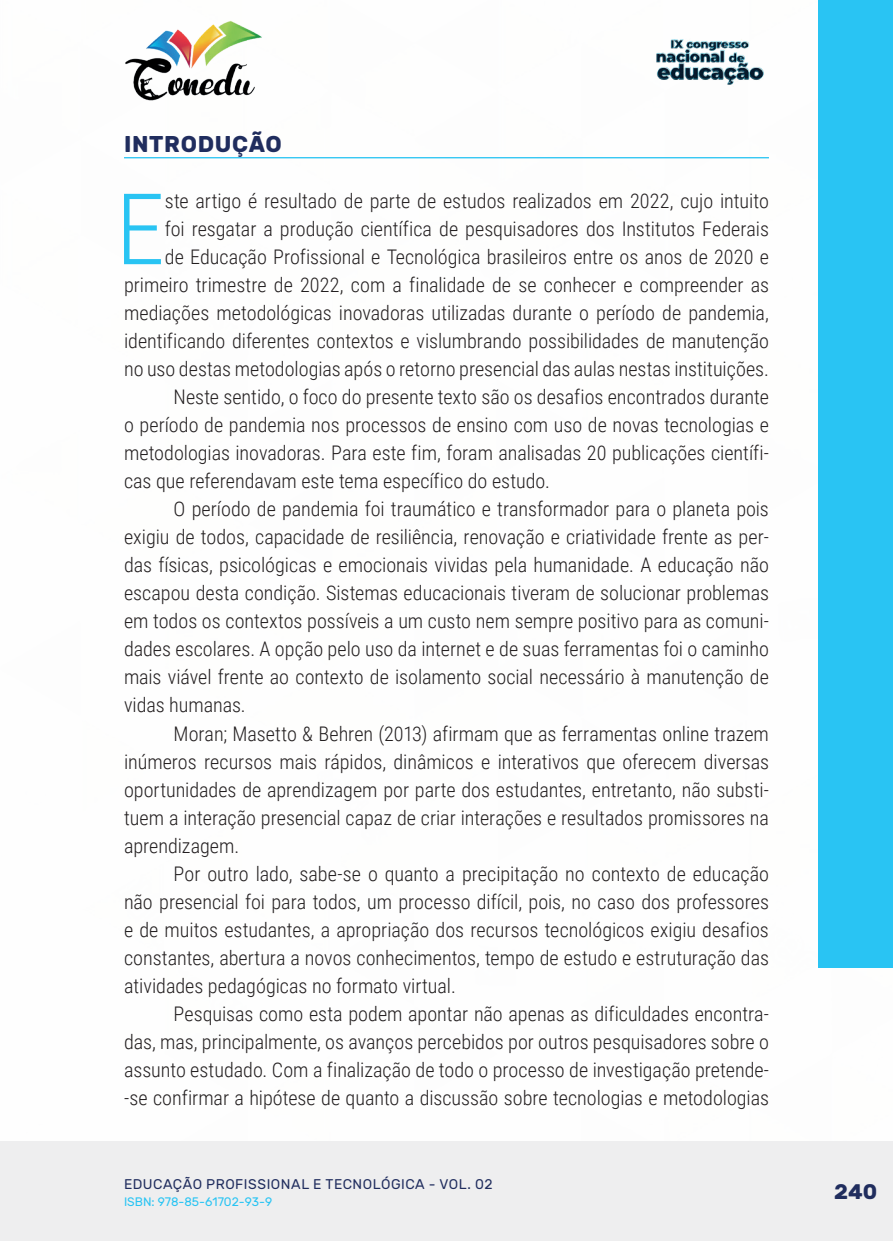
<style>
.page{position:relative;width:893px;height:1241px;background:#fff}
.page>*{position:absolute;margin:0;border:0;box-sizing:border-box;transform-origin:0 0}
._8_CAPITULAR{font:300 98.88px "Roboto Condensed";color:#29c4f3}
._7_INTRODUCAO{font:700 22.75px "Rubik";letter-spacing:.03em;color:#202d5e}
.t1{font:700 21px "Rubik";color:#202d5e}
._9_CORPO{font:300 20.12px/28px "Roboto Condensed";color:#231f20;text-align:justify}
._8_CAPITULAR-2{font:300 20.12px/28px "Roboto Condensed";color:#231f20;text-align:right}
.t2{font:14px "Rubik";letter-spacing:.035em;color:#202d5e}
.t3{font:12.25px "Rubik";color:#29c4f3}
</style>
<div class="page">
<div style="left:0;top:1141px;width:893px;height:99px;background:#eeeeef"></div>
<div style="left:819px;top:0;width:74px;height:967px;background:#29c4f3"></div>
<img style="left:125px;top:20px;width:137px;height:81px">
<img style="left:656px;top:39px;width:108px;height:46px">
<hr style="left:124px;top:157px;width:645px;height:1px;background:#29c4f3">
<p class="_7_INTRODUCAO" style="left:124px;top:131px;width:159px">INTRODUÇÃO</p>
<p class="_8_CAPITULAR" style="left:116px;top:160px;width:51px">E</p>
<p class="_8_CAPITULAR-2" style="left:124px;top:186px;width:646px">ste artigo é resultado de parte de estudos realizados em 2022, cujo intuito<br>foi resgatar a produção científica de pesquisadores dos Institutos Federais<br>de Educação Profissional e Tecnológica brasileiros entre os anos de 2020 e primeiro trimestre de 2022, com a finalidade de se conhecer e compreender as mediações metodológicas inovadoras utilizadas durante o período de pandemia, identificando diferentes contextos e vislumbrando possibilidades de manutenção no uso destas metodologias após o retorno presencial das aulas nestas instituições.</p>
<p class="_9_CORPO" style="left:124px;top:382px;width:646px;text-indent:50px">Neste sentido, o foco do presente texto são os desafios encontrados durante o período de pandemia nos processos de ensino com uso de novas tecnologias e metodologias inovadoras. Para este fim, foram analisadas 20 publicações científi&shy;cas que referendavam este tema específico do estudo.</p>
<p class="_9_CORPO" style="left:124px;top:494px;width:646px;text-indent:50px">O período de pandemia foi traumático e transformador para o planeta pois exigiu de todos, capacidade de resiliência, renovação e criatividade frente as per&shy;das físicas, psicológicas e emocionais vividas pela humanidade. A educação não escapou desta condição. Sistemas educacionais tiveram de solucionar problemas em todos os contextos possíveis a um custo nem sempre positivo para as comuni&shy;dades escolares. A opção pelo uso da internet e de suas ferramentas foi o caminho mais viável frente ao contexto de isolamento social necessário à manutenção de vidas humanas.</p>
<p class="_9_CORPO" style="left:124px;top:718px;width:646px;text-indent:50px">Moran; Masetto &amp; Behren (2013) afirmam que as ferramentas online trazem inúmeros recursos mais rápidos, dinâmicos e interativos que oferecem diversas oportunidades de aprendizagem por parte dos estudantes, entretanto, não substi&shy;tuem a interação presencial capaz de criar interações e resultados promissores na aprendizagem.</p>
<p class="_9_CORPO" style="left:124px;top:858px;width:646px;text-indent:50px">Por outro lado, sabe-se o quanto a precipitação no contexto de educação não presencial foi para todos, um processo difícil, pois, no caso dos professores e de muitos estudantes, a apropriação dos recursos tecnológicos exigiu desafios constantes, abertura a novos conhecimentos, tempo de estudo e estruturação das atividades pedagógicas no formato virtual.</p>
<p class="_9_CORPO" style="left:124px;top:998px;width:646px;text-indent:50px">Pesquisas como esta podem apontar não apenas as dificuldades encontra&shy;das, mas, principalmente, os avanços percebidos por outros pesquisadores sobre o assunto estudado. Com a finalização de todo o processo de investigação pretende--se confirmar a hipótese de quanto a discussão sobre tecnologias e metodologias</p>
<p class="t2" style="left:124px;top:1175px;width:370px">EDUCAÇÃO PROFISSIONAL E TECNOLÓGICA - VOL. 02</p>
<p class="t3" style="left:124px;top:1194px;width:150px">ISBN: 978-85-61702-93-9</p>
<p class="t1" style="left:834px;top:1179px;width:45px">240</p>
</div>
